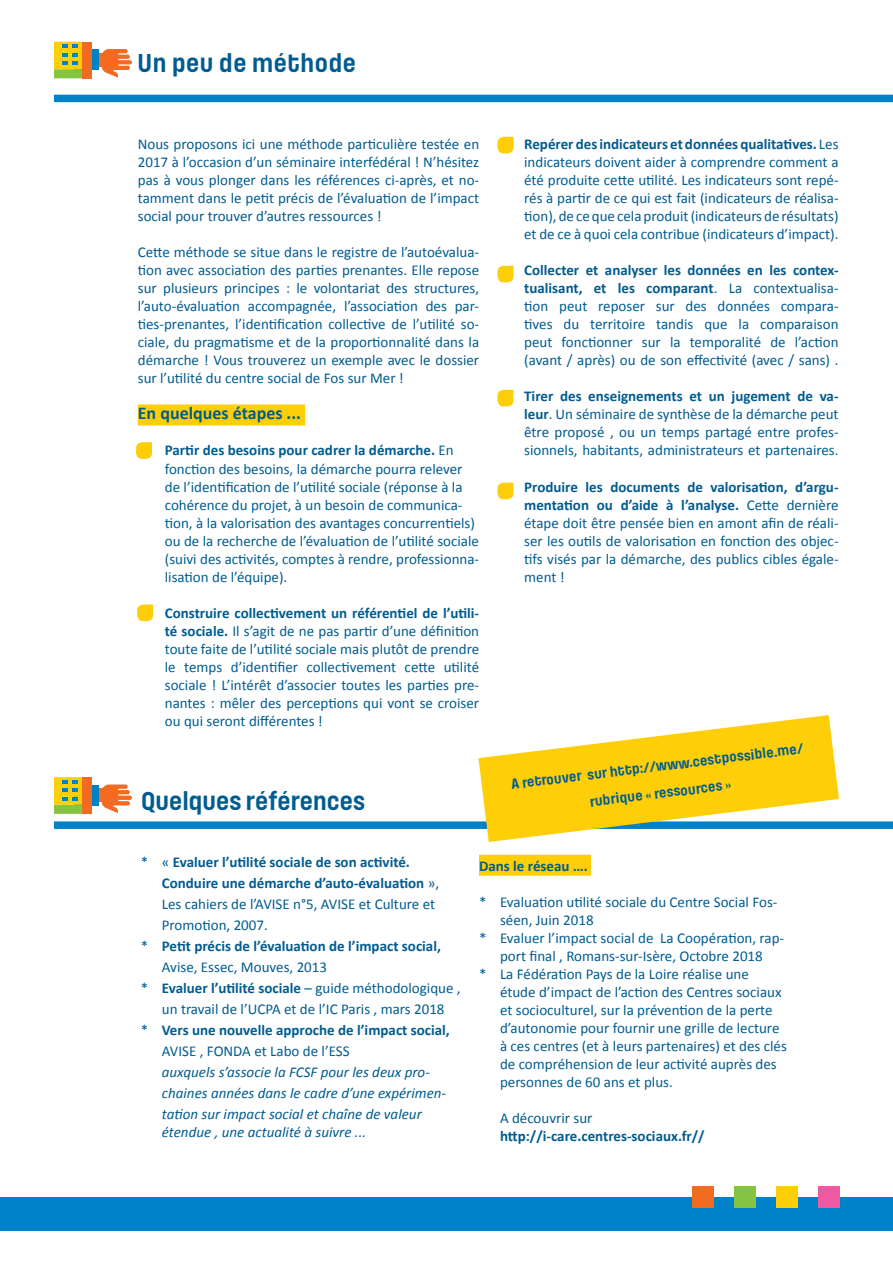
<style>
.page{position:relative;width:893px;height:1263px;background:#fff}
.page>*{position:absolute;margin:0;border:0;box-sizing:border-box;transform-origin:0 0}
.t1{font:700 27px "Pilcrow";letter-spacing:-.005em;color:#005c90}
.t2{font:700 18px "Calibri";color:#005c90}
.t3{font:15px/18px "Calibri";color:#005c90;text-align:justify}
.t4{font:700 15px/21px "Calibri";color:#005c90}
.t5{font:italic 15px/21px "Calibri";color:#005c90}
.t6{font:700 15px/27px "Pilcrow";color:#005c90;text-align:center}
.s1{color:#231f20}
.s2{font-weight:700}
.s3{font-weight:400}
</style>
<div class="page">
<div style="left:92px;top:53px;width:13px;height:14px;background:#f36a21"></div>
<div style="left:74px;top:49px;width:25px;height:21px;background:#0082c9"></div>
<svg style="left:101px;top:49px;width:31px;height:29px"></svg>
<div style="left:82px;top:42px;width:9px;height:36px;background:#f36a21"></div>
<svg style="left:54px;top:42px;width:28px;height:36px"></svg>
<div style="left:54px;top:95px;width:839px;height:7px;background:#0082c9"></div>
<div style="left:54px;top:821px;width:839px;height:8px;background:#0082c9"></div>
<div style="left:0;top:1197px;width:893px;height:34px;background:#0082c9"></div>
<div style="left:819px;top:1186px;width:21px;height:21px;background:#ef59a1"></div>
<div style="left:777px;top:1186px;width:21px;height:21px;background:#fece08"></div>
<div style="left:734px;top:1186px;width:21px;height:21px;background:#84c440"></div>
<div style="left:692px;top:1186px;width:21px;height:21px;background:#f36a21"></div>
<svg style="left:478px;top:715px;width:361px;height:127px;fill:#fece08"></svg>
<div style="left:138px;top:404px;width:167px;height:21px;background:#fece08"></div>
<div style="left:92px;top:788px;width:13px;height:14px;background:#f36a21"></div>
<div style="left:74px;top:785px;width:25px;height:21px;background:#0082c9"></div>
<svg style="left:101px;top:784px;width:31px;height:29px"></svg>
<div style="left:82px;top:777px;width:9px;height:37px;background:#f36a21"></div>
<svg style="left:54px;top:777px;width:28px;height:37px"></svg>
<div style="left:479px;top:855px;width:112px;height:21px;background:#fece08"></div>
<svg style="left:497px;top:483px;width:16px;height:16px"></svg>
<svg style="left:497px;top:390px;width:16px;height:16px"></svg>
<svg style="left:497px;top:266px;width:16px;height:16px"></svg>
<svg style="left:497px;top:137px;width:16px;height:16px"></svg>
<svg style="left:136px;top:442px;width:16px;height:17px"></svg>
<svg style="left:137px;top:604px;width:16px;height:17px"></svg>
<p class="t1" style="left:137px;top:49px;width:221px">Un peu de méthode</p>
<p class="t3" style="left:138px;top:136px;width:343px">Nous proposons ici une méthode particulière testée en 2017 à l’occasion d’un séminaire interfédéral ! N’hésitez pas à vous plonger dans les références ci-après, et no&shy;tamment dans le petit précis de l’évaluation de l’impact social pour trouver d’autres ressources !</p>
<p class="t3" style="left:138px;top:244px;width:343px">Cette méthode se situe dans le registre de l’autoévalua&shy;tion avec association des parties prenantes. Elle repose sur plusieurs principes : le volontariat des structures, l’auto-évaluation accompagnée, l’association des par&shy;ties-prenantes, l’identification collective de l’utilité so&shy;ciale, du pragmatisme et de la proportionnalité dans la démarche ! Vous trouverez un exemple avec le dossier sur l’utilité du centre social de Fos sur Mer !</p>
<p class="t2" style="left:138px;top:402px;width:165px">En quelques étapes ...</p>
<p class="t3" style="left:165px;top:442px;width:316px;text-align:left;text-indent:-27px"><span class="s1">•</span> <span class="s2">Partir des besoins pour cadrer la démarche.</span> En fonction des besoins, la démarche pourra relever de l’identification de l’utilité sociale (réponse à la cohérence du projet, à un besoin de communica&shy;tion, à la valorisation des avantages concurrentiels) ou de la recherche de l’évaluation de l’utilité sociale (suivi des activités, comptes à rendre, professionna&shy;lisation de l’équipe).</p>
<p class="t3" style="left:165px;top:604px;width:316px;text-indent:-27px"><span class="s1">•</span> <span class="s2">Construire collectivement un référentiel de l’utili&shy;té sociale.</span> Il s’agit de ne pas partir d’une définition toute faite de l’utilité sociale mais plutôt de prendre le temps d’identifier collectivement cette utilité sociale ! L’intérêt d’associer toutes les parties pre&shy;nantes : mêler des perceptions qui vont se croiser ou qui seront différentes !</p>
<p class="t1" style="left:141px;top:787px;width:226px">Quelques références</p>
<p class="t3" style="left:524px;top:136px;width:316px;text-indent:-27px"><span class="s1">•</span> <span class="s2">Repérer desindicateurs et données qualitatives.</span> Les indicateurs doivent aider à comprendre comment a été produite cette utilité. Les indicateurs sont repé&shy;rés à partir de ce qui est fait (indicateurs de réalisa&shy;tion), de ce que cela produit (indicateurs de résultats) et de ce à quoi cela contribue (indicateurs d’impact).</p>
<p class="t3" style="left:524px;top:262px;width:316px;text-indent:-27px"><span class="s1">•</span> <span class="s2">Collecter et analyser les données en les contex&shy;tualisant, et les comparant</span>. La contextualisa&shy;tion peut reposer sur des données compara&shy;tives du territoire tandis que la comparaison peut fonctionner sur la temporalité de l’action (avant / après) ou de son effectivité (avec / sans) .</p>
<p class="t3" style="left:524px;top:388px;width:316px;text-indent:-27px"><span class="s1">•</span> <span class="s2">Tirer des enseignements et un jugement de va&shy;leur</span>. Un séminaire de synthèse de la démarche peut être proposé , ou un temps partagé entre profes&shy;sionnels, habitants, administrateurs et partenaires.</p>
<p class="t3" style="left:524px;top:478px;width:316px;text-indent:-27px"><span class="s1">•</span> <span class="s2">Produire les documents de valorisation, d’argu&shy;mentation ou d’aide à l’analyse.</span> Cette dernière étape doit être pensée bien en amont afin de réali&shy;ser les outils de valorisation en fonction des objec&shy;tifs visés par la démarche, des publics cibles égale&shy;ment !</p>
<p class="t6" style="left:510px;top:771px;width:295px;rotate:-7deg">A retrouver sur http://www.cestpossible.me/ rubrique « ressources »</p>
<p class="t4" style="left:162px;top:851px;width:279px;text-indent:-21px"><span class="s3">* «</span> Evaluer l’utilité sociale de son activité.<br>Conduire une démarche d’auto-évaluation <span class="s3">»,</span></p>
<p class="t3" style="left:162px;top:893px;width:275px;line-height:21px">Les cahiers de l’AVISE n°5, AVISE et Culture et<br>Promotion, 2007.</p>
<p class="t4" style="left:162px;top:935px;width:281px;text-indent:-21px"><span class="s3">*</span> Petit précis de l’évaluation de l’impact social,<br><span class="s3">Avise, Essec, Mouves, 2013</span></p>
<p class="t3" style="left:141px;top:977px;width:321px;line-height:21px;text-align:center">* <span class="s2">Evaluer l’utilité sociale</span> – guide méthodologique , un travail de l’UCPA et de l’IC Paris , mars 2018</p>
<p class="t4" style="left:162px;top:1019px;width:289px;text-indent:-21px"><span class="s3">*</span> Vers une nouvelle approche de l’impact social,<br><span class="s3">AVISE , FONDA et Labo de l’ESS</span></p>
<p class="t5" style="left:162px;top:1061px;width:286px">auxquels s’associe la FCSF pour les deux pro&shy;chaines années dans le cadre d’une expérimen&shy;tation sur impact social et chaîne de valeur</p>
<p class="t5" style="left:162px;top:1121px;width:206px">étendue , une actualité à suivre ...</p>
<p class="t4" style="left:479px;top:856px;width:110px">Dans le réseau ….</p>
<p class="t3" style="left:500px;top:893px;width:279px;text-indent:-21px">* Evaluation utilité sociale du Centre Social Fos&shy;séen, Juin 2018</p>
<p class="t3" style="left:479px;top:929px;width:307px;text-align:center">* Evaluer l’impact social de La Coopération, rap&shy;port final , Romans-sur-Isère, Octobre 2018</p>
<p class="t3" style="left:500px;top:965px;width:288px;text-align:left;text-indent:-21px">* La Fédération Pays de la Loire réalise une étude d’impact de l’action des Centres sociaux et socioculturel, sur la prévention de la perte d’autonomie pour fournir une grille de lecture à ces centres (et à leurs partenaires) et des clés de compréhension de leur activité auprès des personnes de 60 ans et plus.</p>
<p class="t4" style="left:500px;top:1109px;width:206px;line-height:18px"><span class="s3">A découvrir sur </span>http://i-care.centres-sociaux.fr//</p>
</div>
